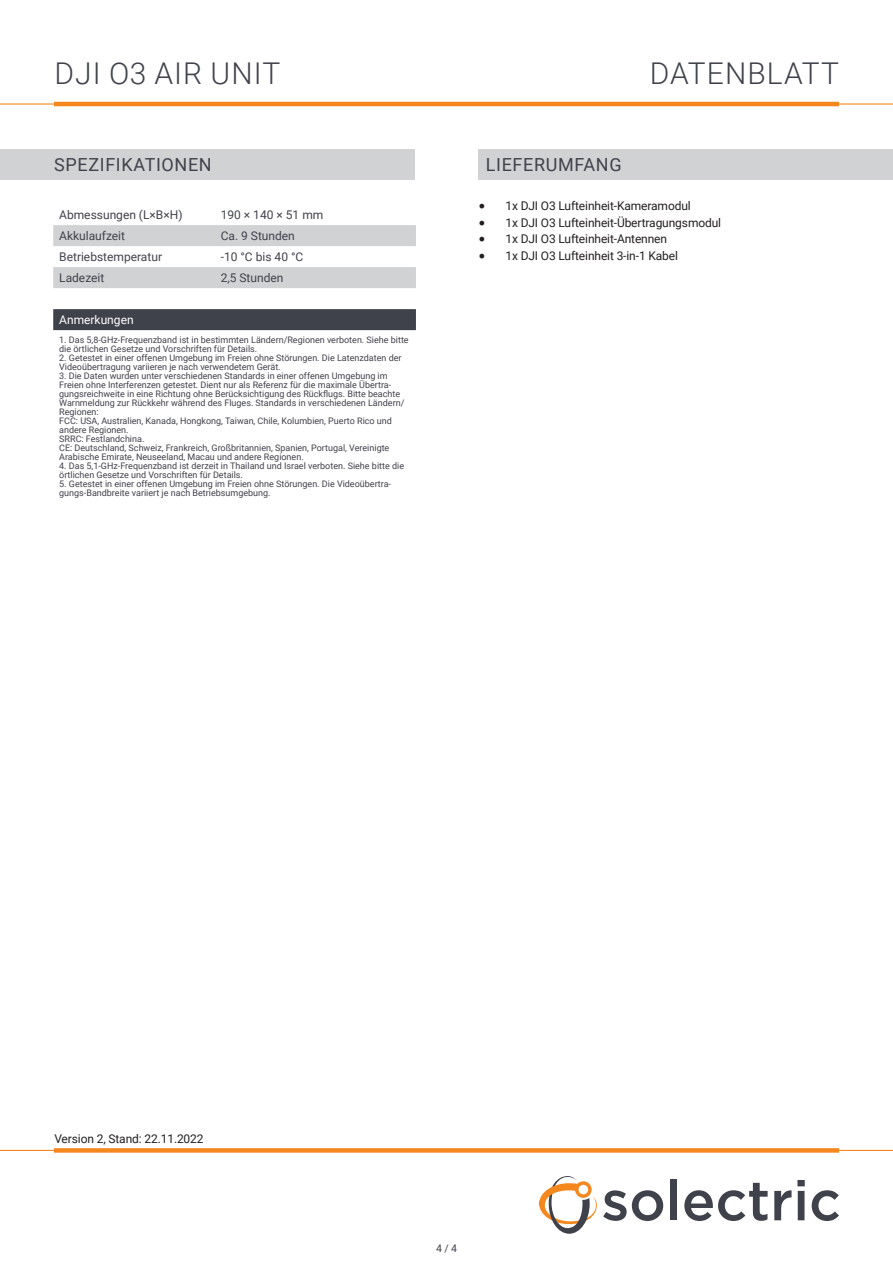
<style>
.page{position:relative;width:893px;height:1263px;background:#fff}
.page>*{position:absolute;margin:0;border:0;box-sizing:border-box;transform-origin:0 0}
.t1{font:300 30px "Roboto";letter-spacing:.035em;color:#40424b}
.t2{font:18px "Roboto";letter-spacing:.035em;color:#40424b}
.t3{font:12px "Roboto";letter-spacing:-.01em;color:#231f20}
.Zelle{font:12px "Roboto";color:#40424b}
.Zelle-2{font:12px "Roboto";color:#fff}
.t4{font:10.5px "Roboto";color:#40424b}
.Zelle-3{font:9px/9px "Roboto";color:#40424b}
.s1{font-family:"Minion Pro";font-size:18px}
</style>
<div class="page">
<hr style="left:0;top:103px;width:893px;height:2px;background:#f5871f">
<hr style="left:54px;top:102px;width:785px;height:4px;background:#f5871f">
<hr style="left:0;top:1150px;width:893px;height:1px;background:#f5871f">
<svg style="left:603px;top:1190px;width:60px;height:31px"></svg>
<div style="left:670px;top:1179px;width:7px;height:41px;background:#40424b"></div>
<svg style="left:684px;top:1183px;width:84px;height:38px"></svg>
<svg style="left:774px;top:1190px;width:17px;height:30px"></svg>
<svg style="left:797px;top:1180px;width:8px;height:40px"></svg>
<svg style="left:812px;top:1190px;width:27px;height:31px"></svg>
<svg style="left:539px;top:1176px;width:58px;height:58px"></svg>
<div style="left:54px;top:1148px;width:785px;height:5px;background:#f5871f"></div>
<svg style="left:53px;top:225px;width:363px;height:63px"></svg>
<div style="left:53px;top:309px;width:363px;height:21px;background:#40424b"></div>
<div style="left:0;top:149px;width:415px;height:30px;background:#d1d2d4"></div>
<div style="left:478px;top:149px;width:415px;height:30px;background:#d1d2d4"></div>
<h1 class="t1" style="left:55px;top:53px;width:227px">DJI O3 AIR UNIT</h1>
<h1 class="t1" style="left:650px;top:53px;width:191px">DATENBLATT</h1>
<p class="t2" style="left:54px;top:152px;width:159px">SPEZIFIKATIONEN</p>
<p class="t2" style="left:486px;top:152px;width:137px">LIEFERUMFANG</p>
<p class="t3" style="left:478px;top:197px;width:214px"><span class="s1">•</span> 1x DJI O3 Lufteinheit-Kameramodul</p>
<p class="t3" style="left:478px;top:214px;width:244px"><span class="s1">•</span> 1x DJI O3 Lufteinheit-Übertragungsmodul</p>
<p class="t3" style="left:478px;top:230px;width:190px"><span class="s1">•</span> 1x DJI O3 Lufteinheit-Antennen</p>
<p class="t3" style="left:478px;top:247px;width:201px"><span class="s1">•</span> 1x DJI O3 Lufteinheit 3-in-1 Kabel</p>
<p class="Zelle" style="left:59px;top:206px;width:125px">Abmessungen (L×B×H)</p>
<p class="Zelle" style="left:221px;top:206px;width:104px">190 × 140 × 51 mm</p>
<p class="Zelle" style="left:59px;top:227px;width:67px">Akkulaufzeit</p>
<p class="Zelle" style="left:221px;top:227px;width:76px">Ca. 9 Stunden</p>
<p class="Zelle" style="left:59px;top:248px;width:104px">Betriebstemperatur</p>
<p class="Zelle" style="left:221px;top:248px;width:84px">-10 °C bis 40 °C</p>
<p class="Zelle" style="left:59px;top:269px;width:47px">Ladezeit</p>
<p class="Zelle" style="left:221px;top:269px;width:64px">2,5 Stunden</p>
<p class="Zelle-2" style="left:59px;top:311px;width:76px">Anmerkungen</p>
<p class="Zelle-3" style="left:59px;top:335px;width:351px">1. Das 5,8-GHz-Frequenzband ist in bestimmten Ländern/Regionen verboten. Siehe bitte die örtlichen Gesetze und Vorschriften für Details.</p>
<p class="Zelle-3" style="left:59px;top:353px;width:344px">2. Getestet in einer offenen Umgebung im Freien ohne Störungen. Die Latenzdaten der<br>Videoübertragung variieren je nach verwendetem Gerät.</p>
<p class="Zelle-3" style="left:59px;top:371px;width:347px">3. Die Daten wurden unter verschiedenen Standards in einer offenen Umgebung im Freien ohne Interferenzen getestet. Dient nur als Referenz für die maximale Übertra&shy;gungsreichweite in eine Richtung ohne Berücksichtigung des Rückflugs. Bitte beachte Warnmeldung zur Rückkehr während des Fluges. Standards in verschiedenen Ländern/ Regionen:</p>
<p class="Zelle-3" style="left:59px;top:416px;width:334px">FCC: USA, Australien, Kanada, Hongkong, Taiwan, Chile, Kolumbien, Puerto Rico und andere Regionen.</p>
<p class="Zelle-3" style="left:59px;top:434px;width:87px">SRRC: Festlandchina.</p>
<p class="Zelle-3" style="left:59px;top:443px;width:332px">CE: Deutschland, Schweiz, Frankreich, Großbritannien, Spanien, Portugal, Vereinigte<br>Arabische Emirate, Neuseeland, Macau und andere Regionen.</p>
<p class="Zelle-3" style="left:59px;top:461px;width:346px">4. Das 5,1-GHz-Frequenzband ist derzeit in Thailand und Israel verboten. Siehe bitte die örtlichen Gesetze und Vorschriften für Details.</p>
<p class="Zelle-3" style="left:59px;top:479px;width:333px">5. Getestet in einer offenen Umgebung im Freien ohne Störungen. Die Videoübertra&shy;gungs-Bandbreite variiert je nach Betriebsumgebung.</p>
<p class="t3" style="left:54px;top:1131px;width:151px">Version 2, Stand: 22.11.2022</p>
<p class="t4" style="left:436px;top:1241px;width:22px">4 / 4</p>
</div>
